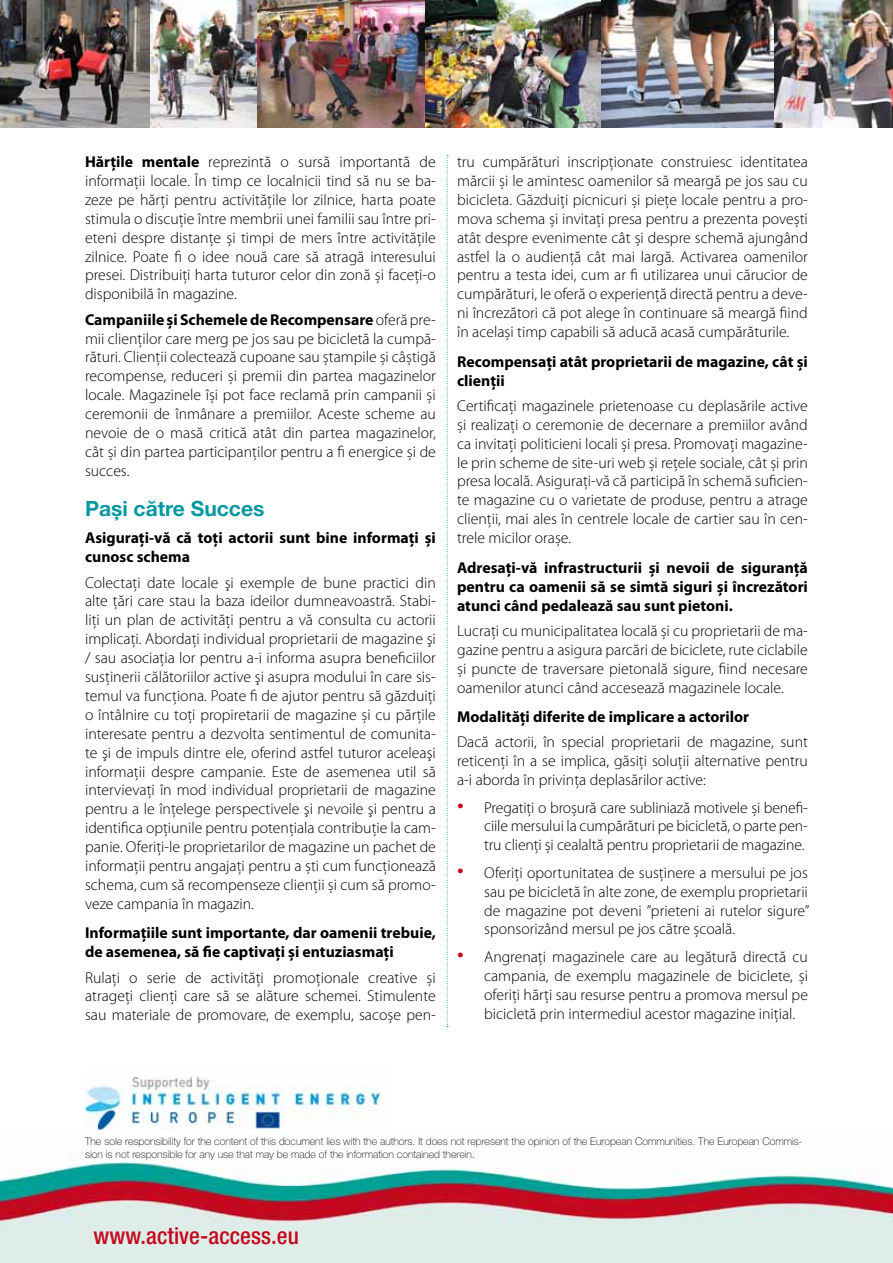
<style>
.page{position:relative;width:893px;height:1263px;background:#fff}
.page>*{position:absolute;margin:0;border:0;box-sizing:border-box;transform-origin:0 0}
.t1{font:500 condensed 23.25px "Helvetica Neue LT Pro";letter-spacing:.005em;color:#c4071c}
.t2{font:700 21px "Helvetica Neue LT Pro";color:#0098a1}
.t3{font:300 15.75px/18.9px "Myriad Pro";color:#000;text-align:justify}
.t4{font:700 15.75px/18.9px "Myriad Pro";color:#000}
.t5{font:100 10.5px/12.6px "Helvetica Neue LT Pro";color:#000}
.s1{font-weight:700}
.s2{font-size:27px;color:#c4071c}
</style>
<div class="page">
<img style="left:0;top:1155px;width:893px;height:108px">
<svg style="left:447px;top:155px;width:1px;height:872px"></svg>
<img style="left:0;top:0;width:257px;height:127px">
<img style="left:257px;top:0;width:518px;height:127px">
<img style="left:775px;top:0;width:118px;height:127px">
<img style="left:85px;top:1076px;width:296px;height:53px">
<p class="t3" style="left:85px;top:153px;width:352px"><span class="s1">Hărțile mentale</span> reprezintă o sursă importantă de informații locale. În timp ce localnicii tind să nu se ba&shy;zeze pe hărți pentru activitățile lor zilnice, harta poate stimula o discuție între membrii unei familii sau între pri&shy;eteni despre distanțe și timpi de mers între activitățile zilnice. Poate fi o idee nouă care să atragă interesului presei. Distribuiți harta tuturor celor din zonă și faceți-o disponibilă în magazine.</p>
<p class="t3" style="left:85px;top:310px;width:352px"><span class="s1">Campaniile și Schemele de Recompensare</span> oferă pre&shy;mii clienților care merg pe jos sau pe bicicletă la cumpă&shy;rături. Clienții colectează cupoane sau ștampile și câștigă recompense, reduceri și premii din partea magazinelor locale. Magazinele își pot face reclamă prin campanii și ceremonii de înmânare a premiilor. Aceste scheme au nevoie de o masă critică atât din partea magazinelor, cât și din partea participanților pentru a fi energice și de succes.</p>
<h2 class="t2" style="left:85px;top:495px;width:181px">Pași către Succes</h2>
<p class="t4" style="left:85px;top:529px;width:352px">Asigurați-vă că toți actorii sunt bine informați și cunosc schema</p>
<p class="t3" style="left:85px;top:573px;width:352px">Colectați date locale şi exemple de bune practici din alte ţări care stau la baza ideilor dumneavoastră. Stabi&shy;liţi un plan de activităţi pentru a vă consulta cu actorii implicați. Abordați individual proprietarii de magazine şi / sau asociația lor pentru a-i informa asupra beneficiilor susţinerii călătoriilor active şi asupra modului în care sis&shy;temul va funcţiona. Poate fi de ajutor pentru să găzduiți o întâlnire cu toți propiretarii de magazine și cu părţile interesate pentru a dezvolta sentimentul de comunita&shy;te şi de impuls dintre ele, oferind astfel tuturor aceleaşi informaţii despre campanie. Este de asemenea util să intervievați în mod individual proprietarii de magazine pentru a le înţelege perspectivele şi nevoile şi pentru a identifica opţiunile pentru potențiala contribuţie la cam&shy;panie. Oferiți-le proprietarilor de magazine un pachet de informații pentru angajați pentru a ști cum funcționează schema, cum să recompenseze clienții și cum să promo&shy;veze campania în magazin.</p>
<p class="t4" style="left:85px;top:924px;width:352px">Informațiile sunt importante, dar oamenii trebuie, de asemenea, să fie captivați și entuziasmați</p>
<p class="t3" style="left:85px;top:968px;width:352px">Rulați o serie de activități promoționale creative și atrageți clienți care să se alăture schemei. Stimulente sau materiale de promovare, de exemplu, sacoșe pen-</p>
<p class="t3" style="left:457px;top:153px;width:352px">tru cumpărături inscripționate construiesc identitatea mărcii și le amintesc oamenilor să meargă pe jos sau cu bicicleta. Găzduiți picnicuri și piețe locale pentru a pro&shy;mova schema și invitați presa pentru a prezenta povești atât despre evenimente cât și despre schemă ajungând astfel la o audiență cât mai largă. Activarea oamenilor pentru a testa idei, cum ar fi utilizarea unui cărucior de cumpărături, le oferă o experienţă directă pentru a deve&shy;ni încrezători că pot alege în continuare să meargă fiind în același timp capabili să aducă acasă cumpărăturile.</p>
<p class="t4" style="left:457px;top:352px;width:352px">Recompensați atât proprietarii de magazine, cât și clienții</p>
<p class="t3" style="left:457px;top:396px;width:352px">Certificați magazinele prietenoase cu deplasările active și realizați o ceremonie de decernare a premiilor având ca invitați politicieni locali și presa. Promovați magazine&shy;le prin scheme de site-uri web și rețele sociale, cât și prin presa locală. Asigurați-vă că participă în schemă suficien&shy;te magazine cu o varietate de produse, pentru a atrage clienții, mai ales în centrele locale de cartier sau în cen&shy;trele micilor orașe.</p>
<p class="t4" style="left:457px;top:558px;width:352px;text-align:justify">Adresați-vă infrastructurii și nevoii de siguranță pentru ca oamenii să se simtă siguri și încrezători atunci când pedalează sau sunt pietoni.</p>
<p class="t3" style="left:457px;top:621px;width:352px">Lucrați cu municipalitatea locală și cu proprietarii de ma&shy;gazine pentru a asigura parcări de biciclete, rute ciclabile și puncte de traversare pietonală sigure, fiind necesare oamenilor atunci când accesează magazinele locale.</p>
<p class="t4" style="left:457px;top:707px;width:294px">Modalități diferite de implicare a actorilor</p>
<p class="t3" style="left:457px;top:733px;width:352px">Dacă actorii, în special proprietarii de magazine, sunt reticenți în a se implica, găsiți soluții alternative pentru a-i aborda în privința deplasărilor active:</p>
<p class="t3" style="left:484px;top:798px;width:325px;text-indent:-27px"><span class="s2">•</span> Pregatiți o broșură care subliniază motivele și benefi&shy;ciile mersului la cumpărături pe bicicletă, o parte pen&shy;tru clienți și cealaltă pentru proprietarii de magazine.</p>
<p class="t3" style="left:484px;top:863px;width:327px;text-indent:-27px"><span class="s2">•</span> Oferiți oportunitatea de susținere a mersului pe jos sau pe bicicletă în alte zone, de exemplu proprietarii de magazine pot deveni ”prieteni ai rutelor sigure” sponsorizând mersul pe jos către școală.</p>
<p class="t3" style="left:484px;top:947px;width:325px;text-indent:-27px"><span class="s2">•</span> Angrenați magazinele care au legătură directă cu campania, de exemplu magazinele de biciclete, și oferiți hărți sau resurse pentru a promova mersul pe bicicletă prin intermediul acestor magazine inițial.</p>
<p class="t5" style="left:85px;top:1135px;width:719px">The sole responsibility for the content of this document lies with the authors. It does not represent the opinion of the European Communities. The European Commis&shy;sion is not responsible for any use that may be made of the information contained therein.</p>
<h1 class="t1" style="left:94px;top:1222px;width:207px">www.active-access.eu</h1>
</div>
